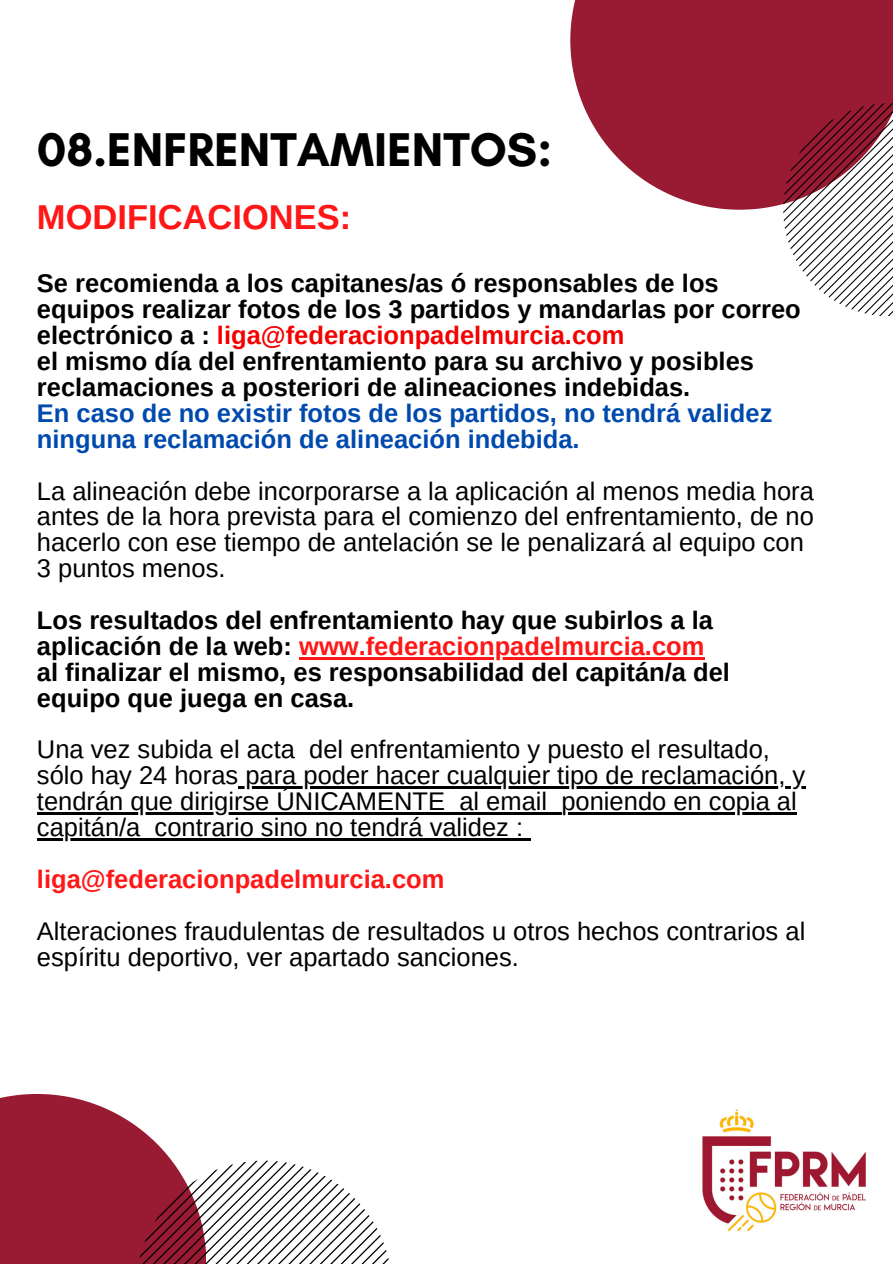
<style>
.page{position:relative;width:893px;height:1264px;background:#fff}
.page>*{position:absolute;margin:0;border:0;box-sizing:border-box;transform-origin:0 0}
.t1{font:700 48.15px "Glacial Indifference";color:#000}
.t2{font:700 34.5px "Arimo";color:#ff1616}
.t3{font:25.5px/25.8px "Arimo";color:#000}
.t4{font:700 25.5px/25.8px "Arimo";color:#000}
.t5{font:700 25.5px/25.8px "Arimo";color:#004aad}
.t6{font:700 25.5px "Arimo";color:#ff1616}
.s1{color:#f40000}
.s2{color:#ff1616}
</style>
<div class="page">
<div style="left:570px;top:0;width:322px;height:210px;background:#991b33"></div>
<hr style="left:299px;top:657px;width:405px;height:2px;background:#ff1616">
<hr style="left:238px;top:786px;width:567px;height:2px;background:#000">
<hr style="left:37px;top:812px;width:408px;height:2px;background:#000">
<svg style="left:445px;top:812px;width:14px;height:2px"></svg>
<hr style="left:459px;top:812px;width:88px;height:2px;background:#000">
<svg style="left:547px;top:812px;width:14px;height:2px"></svg>
<hr style="left:561px;top:812px;width:235px;height:2px;background:#000">
<hr style="left:37px;top:838px;width:103px;height:2px;background:#000">
<svg style="left:140px;top:838px;width:15px;height:2px"></svg>
<hr style="left:155px;top:838px;width:368px;height:2px;background:#000">
<svg style="left:523px;top:838px;width:7px;height:2px"></svg>
<svg style="left:783px;top:103px;width:109px;height:213px"></svg>
<svg style="left:0;top:1094px;width:171px;height:169px;background:#a33248"></svg>
<svg style="left:136px;top:1160px;width:252px;height:103px"></svg>
<img style="left:702px;top:1109px;width:164px;height:123px">
<h1 class="t1" style="left:37px;top:121px;width:516px">08.ENFRENTAMIENTOS:</h1>
<h2 class="t2" style="left:37px;top:198px;width:316px">MODIFICACIONES:</h2>
<p class="t4" style="left:37px;top:271px;width:765px">Se recomienda a los capitanes/as ó responsables de los equipos realizar fotos de los 3 partidos y mandarlas por correo electrónico a : <span class="s1">liga@federacionpadelmurcia.com<br></span>el mismo día del enfrentamiento para su archivo y posibles reclamaciones a posteriori de alineaciones indebidas.</p>
<p class="t5" style="left:37px;top:400px;width:737px">En caso de no existir fotos de los partidos, no tendrá validez ninguna reclamación de alineación indebida.</p>
<p class="t3" style="left:37px;top:478px;width:778px">La alineación debe incorporarse a la aplicación al menos media hora antes de la hora prevista para el comienzo del enfrentamiento, de no hacerlo con ese tiempo de antelación se le penalizará al equipo con 3 puntos menos.</p>
<p class="t4" style="left:37px;top:607px;width:694px">Los resultados del enfrentamiento hay que subirlos a la aplicación de la web: <span class="s2">www.federacionpadelmurcia.com </span>al finalizar el mismo, es responsabilidad del capitán/a del equipo que juega en casa.</p>
<p class="t3" style="left:37px;top:736px;width:769px">Una vez subida el acta del enfrentamiento y puesto el resultado, sólo hay 24 horas para poder hacer cualquier tipo de reclamación, y tendrán que dirigirse ÚNICAMENTE al email poniendo en copia al capitán/a contrario sino no tendrá validez :</p>
<p class="t6" style="left:37px;top:864px;width:409px">liga@federacionpadelmurcia.com</p>
<p class="t3" style="left:37px;top:917px;width:769px">Alteraciones fraudulentas de resultados u otros hechos contrarios al espíritu deportivo, ver apartado sanciones.</p>
</div>
